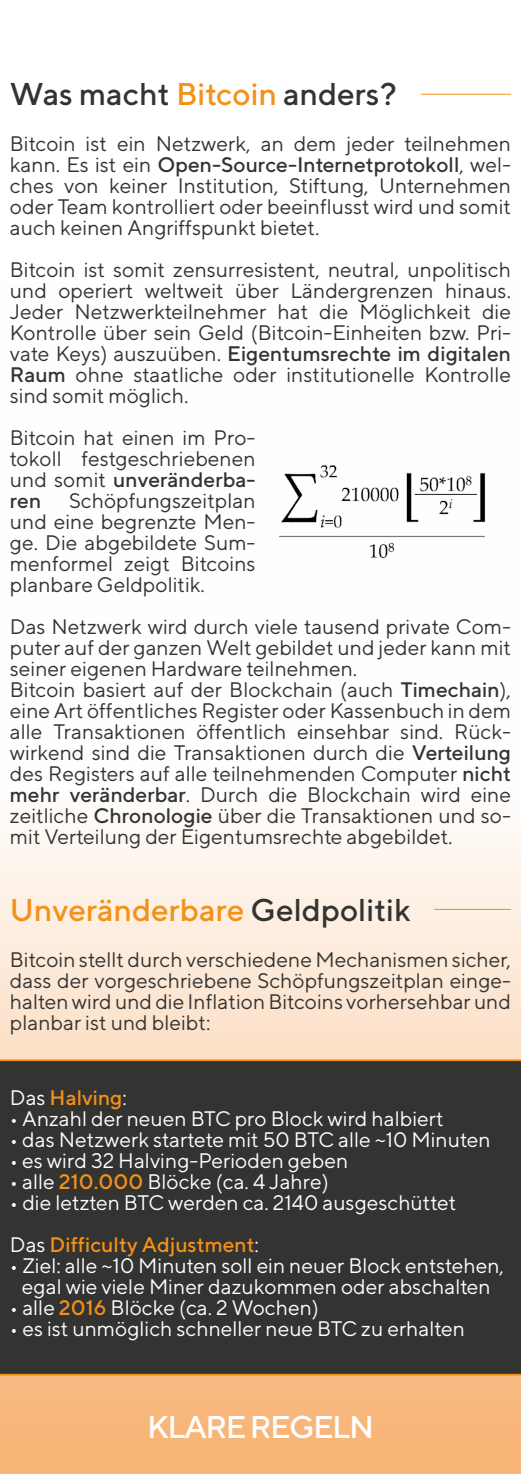
<style>
.page{position:relative;width:521px;height:1474px;background:#fff}
.page>*{position:absolute;margin:0;border:0;box-sizing:border-box;transform-origin:0 0}
.t1{font:500 31.5px "TT Norms";color:#f39118}
.t2{font:500 31.5px "TT Norms";color:#333332}
.t3{font:500 31.5px "TT Norms";letter-spacing:-.05em;color:#fff}
.t4{font:21px/21px "TT Norms";color:#333332;text-align:justify}
.t5{font:21px/42px "TT Norms";color:#fff}
.t6{font:500 21px "TT Norms";color:#f39118}
.s1{color:#f39118}
.s2{font-weight:500}
.s3{color:#333332}
.s4{font-weight:400;color:#fff}
.s5{font-weight:500;color:#f39118}
</style>
<div class="page">
<svg style="left:0;top:829px;width:521px;height:644px;background:#fbdcbf"></svg>
<hr style="left:421px;top:94px;width:90px;height:1px;background:#f39118">
<img style="left:279px;top:465px;width:206px;height:94px">
<div style="left:0;top:1061px;width:521px;height:313px;background:#333332"></div>
<hr style="left:0;top:1059px;width:521px;height:2px;background:#f39118">
<hr style="left:0;top:1373px;width:521px;height:2px;background:#f39118">
<hr style="left:434px;top:909px;width:77px;height:1px;background:#f39118">
<hr style="left:520px;top:762px;width:1px;height:153px;background:#333332">
<h1 class="t2" style="left:10px;top:74px;width:388px">Was macht <span class="s1">Bitcoin</span> anders?</h1>
<p class="t4" style="left:10px;top:132px;width:503px">Bitcoin ist ein Netzwerk, an dem jeder teilnehmen kann. Es ist ein <span class="s2">Open-Source-Internetprotokoll</span>, wel&shy;ches von keiner Institution, Stiftung, Unternehmen oder Team kontrolliert oder beeinflusst wird und somit auch keinen Angriffspunkt bietet.</p>
<p class="t4" style="left:10px;top:258px;width:503px">Bitcoin ist somit zensurresistent, neutral, unpolitisch und operiert weltweit über Ländergrenzen hinaus.<br>Jeder Netzwerkteilnehmer hat die Möglichkeit die Kontrolle über sein Geld (Bitcoin-Einheiten bzw. Pri&shy;vate Keys) auszuüben. <span class="s2">Eigentumsrechte im digitalen Raum</span> ohne staatliche oder institutionelle Kontrolle sind somit möglich.</p>
<p class="t4" style="left:10px;top:426px;width:247px">Bitcoin hat einen im Pro&shy;tokoll festgeschriebenen und somit <span class="s2">unveränderba&shy;ren</span></p>
<p class="t4" style="left:10px;top:489px;width:247px;text-indent:59px">Schöpfungszeitplan und eine begrenzte Men&shy;ge. Die abgebildete Sum&shy;menformel zeigt Bitcoins planbare Geldpolitik.</p>
<p class="t4" style="left:10px;top:615px;width:503px;text-align:left">Das Netzwerk wird durch viele tausend private Com&shy;puter auf der ganzen Welt gebildet und jeder kann mit seiner eigenen Hardware teilnehmen.<br>Bitcoin basiert auf der Blockchain (auch <span class="s2">Timechain</span>), eine Art öffentliches Register oder Kassenbuch in dem alle Transaktionen öffentlich einsehbar sind. Rück&shy;wirkend sind die Transaktionen durch die <span class="s2">Verteilung </span>des Registers auf alle teilnehmenden Computer <span class="s2">nicht mehr veränderbar</span>. Durch die Blockchain wird eine zeitliche <span class="s2">Chronologie</span> über die Transaktionen und so&shy;mit Verteilung der Eigentumsrechte abgebildet.</p>
<h1 class="t1" style="left:10px;top:890px;width:402px">Unveränderbare <span class="s3">Geldpolitik</span></h1>
<p class="t4" style="left:10px;top:948px;width:503px">Bitcoin stellt durch verschiedene Mechanismen sicher, dass der vorgeschriebene Schöpfungszeitplan einge&shy;halten wird und die Inflation Bitcoins vorhersehbar und planbar ist und bleibt:</p>
<p class="t6" style="left:10px;top:1084px;width:118px"><span class="s4">Das</span> Halving<span class="s4">:</span></p>
<p class="t5" style="left:10px;top:1097px;width:435px">• Anzahl der neuen BTC pro Block wird halbiert</p>
<p class="t5" style="left:10px;top:1118px;width:482px">• das Netzwerk startete mit 50 BTC alle ~10 Minuten</p>
<p class="t5" style="left:10px;top:1139px;width:340px">• es wird 32 Halving-Perioden geben</p>
<p class="t5" style="left:10px;top:1160px;width:320px">• alle <span class="s5">210.000</span> Blöcke (ca. 4 Jahre)</p>
<p class="t5" style="left:10px;top:1181px;width:448px">• die letzten BTC werden ca. 2140 ausgeschüttet<br>Das <span class="s5">Difficulty Adjustment</span>:</p>
<p class="t5" style="left:10px;top:1254px;width:495px;line-height:21px;text-align:center">• Ziel: alle ~10 Minuten soll ein neuer Block entstehen, egal wie viele Miner dazukommen oder abschalten</p>
<p class="t5" style="left:10px;top:1286px;width:310px">• alle <span class="s5">2016</span> Blöcke (ca. 2 Wochen)</p>
<p class="t5" style="left:10px;top:1307px;width:456px">• es ist unmöglich schneller neue BTC zu erhalten</p>
<h1 class="t3" style="left:147px;top:1407px;width:228px">KLARE REGELN</h1>
</div>
